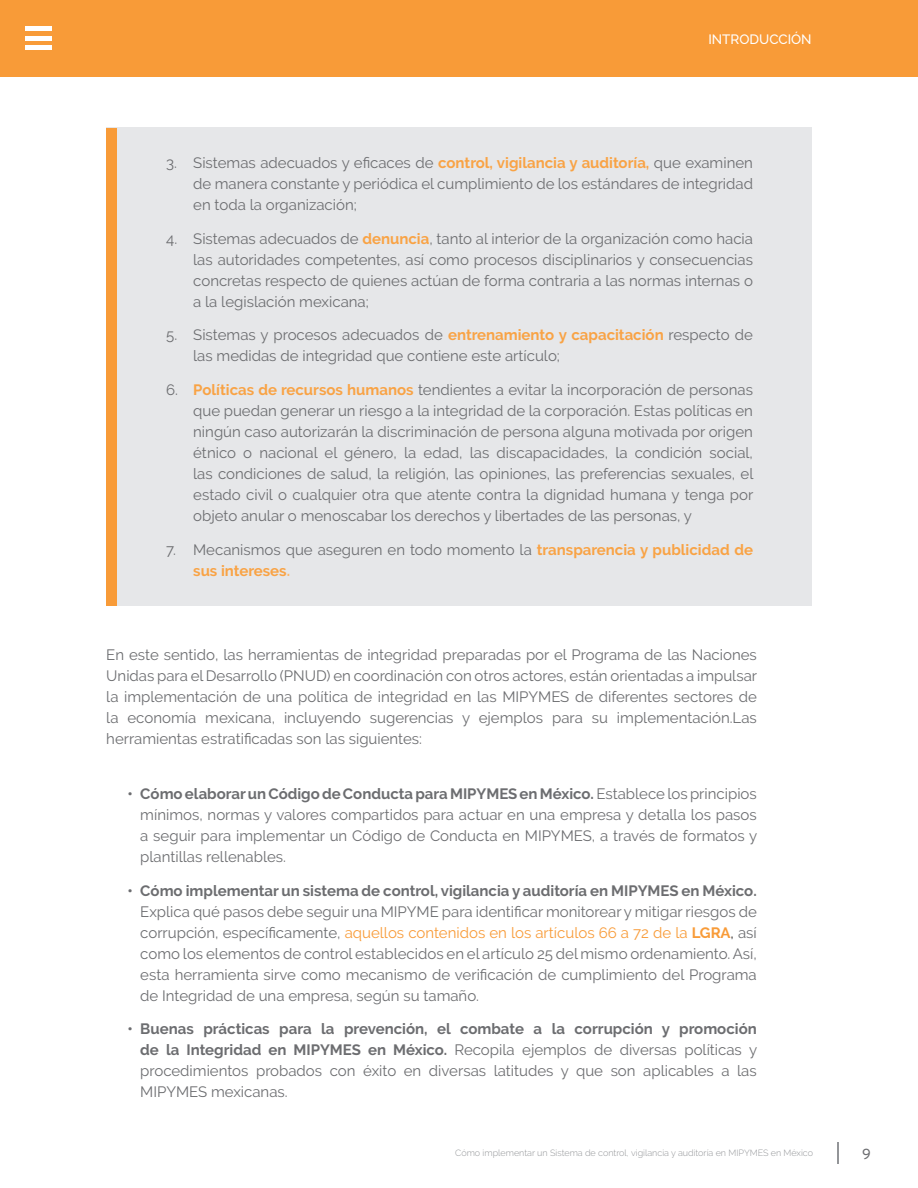
<style>
.page{position:relative;width:918px;height:1188px;background:#fff}
.page>*{position:absolute;margin:0;border:0;box-sizing:border-box;transform-origin:0 0}
.t1{font:15px/21px "Raleway";color:#6c6d70;text-align:justify}
.t2{font:700 15px "Raleway";color:#6c6d70}
.t3{font:15px "Averta";color:#6c6d70}
.t4{font:500 13.5px "Raleway";color:#fff}
.t5{font:300 9px "Raleway";color:#939598}
.s1{font-weight:700;color:#f9a345}
.s2{font-weight:700;color:#fbb569}
.s3{font-weight:700}
.s4{color:#f89b38}
.s5{font-weight:700;color:#f89b38}
.s6{color:#231f20}
</style>
<div class="page">
<svg style="left:837px;top:1142px;width:1px;height:22px"></svg>
<div style="left:106px;top:128px;width:706px;height:478px;background:#e6e7e9"></div>
<div style="left:0;top:0;width:918px;height:77px;background:#f89b38"></div>
<div style="left:106px;top:128px;width:11px;height:477px;background:#f89b38"></div>
<div style="left:26px;top:26px;width:26px;height:5px;background:#fff"></div>
<hr style="left:26px;top:46px;width:26px;height:4px;background:#fff">
<div style="left:26px;top:36px;width:26px;height:5px;background:#fff"></div>
<p class="t4" style="left:708px;top:31px;width:105px">INTRODUCCIÓN</p>
<p class="t1" style="left:193px;top:152px;width:561px;text-indent:-27px">3. Sistemas adecuados y eficaces de <span class="s1">control, vigilancia y auditoría,</span> que examinen de manera constante y periódica el cumplimiento de los estándares de integridad en toda la organización;</p>
<p class="t1" style="left:193px;top:228px;width:561px;text-indent:-27px">4. Sistemas adecuados de <span class="s1">denuncia</span>, tanto al interior de la organización como hacia las autoridades competentes, así como procesos disciplinarios y consecuencias concretas respecto de quienes actúan de forma contraria a las normas internas o a la legislación mexicana;</p>
<p class="t1" style="left:193px;top:325px;width:561px;text-indent:-27px">5. Sistemas y procesos adecuados de <span class="s1">entrenamiento y capacitación</span> respecto de las medidas de integridad que contiene este artículo;</p>
<p class="t1" style="left:193px;top:379px;width:562px;text-indent:-27px">6. <span class="s1">Políticas de recursos humanos</span> tendientes a evitar la incorporación de personas que puedan generar un riesgo a la integridad de la corporación. Estas políticas en ningún caso autorizarán la discriminación de persona alguna motivada por origen étnico o nacional el género, la edad, las discapacidades, la condición social, las condiciones de salud, la religión, las opiniones, las preferencias sexuales, el estado civil o cualquier otra que atente contra la dignidad humana y tenga por objeto anular o menoscabar los derechos y libertades de las personas, y</p>
<p class="t1" style="left:193px;top:539px;width:561px;text-indent:-27px">7. Mecanismos que aseguren en todo momento la <span class="s1">transparencia y publicidad de sus intereses</span><span class="s2">.</span></p>
<p class="t1" style="left:106px;top:644px;width:652px">En este sentido, las herramientas de integridad preparadas por el Programa de las Naciones Unidas para el Desarrollo (PNUD) en coordinación con otros actores, están orientadas a impulsar la implementación de una política de integridad en las MIPYMES de diferentes sectores de la economía mexicana, incluyendo sugerencias y ejemplos para su implementación.Las herramientas estratificadas son las siguientes:</p>
<p class="t1" style="left:140px;top:783px;width:618px;text-indent:-13px"><span class="s3">• Cómo elaborar un Código de Conducta para MIPYMES en México.</span> Establece los principios mínimos, normas y valores compartidos para actuar en una empresa y detalla los pasos a seguir para implementar un Código de Conducta en MIPYMES, a través de formatos y plantillas rellenables.</p>
<p class="t2" style="left:128px;top:882px;width:631px">• Cómo implementar un sistema de control, vigilancia y auditoría en MIPYMES en México.</p>
<p class="t1" style="left:140px;top:901px;width:618px">Explica qué pasos debe seguir una MIPYME para identificar monitorear y mitigar riesgos de corrupción, específicamente, <span class="s4">aquellos contenidos en los artículos 66 a 72 de la</span> <span class="s5">LGRA</span><span class="s6">,</span> así como los elementos de control establecidos en el artículo 25 del mismo ordenamiento. Así, esta herramienta sirve como mecanismo de verificación de cumplimiento del Programa de Integridad de una empresa, según su tamaño.</p>
<p class="t1" style="left:140px;top:1019px;width:618px;text-indent:-13px"><span class="s3">• Buenas prácticas para la prevención, el combate a la corrupción y promoción de la Integridad en MIPYMES en México.</span> Recopila ejemplos de diversas políticas y procedimientos probados con éxito en diversas latitudes y que son aplicables a las MIPYMES mexicanas.</p>
<p class="t5" style="left:455px;top:1148px;width:359px">Cómo implementar un Sistema de control, vigilancia y auditoría en MIPYMES en México</p>
<p class="t3" style="left:862px;top:1144px;width:10px">9</p>
</div>
